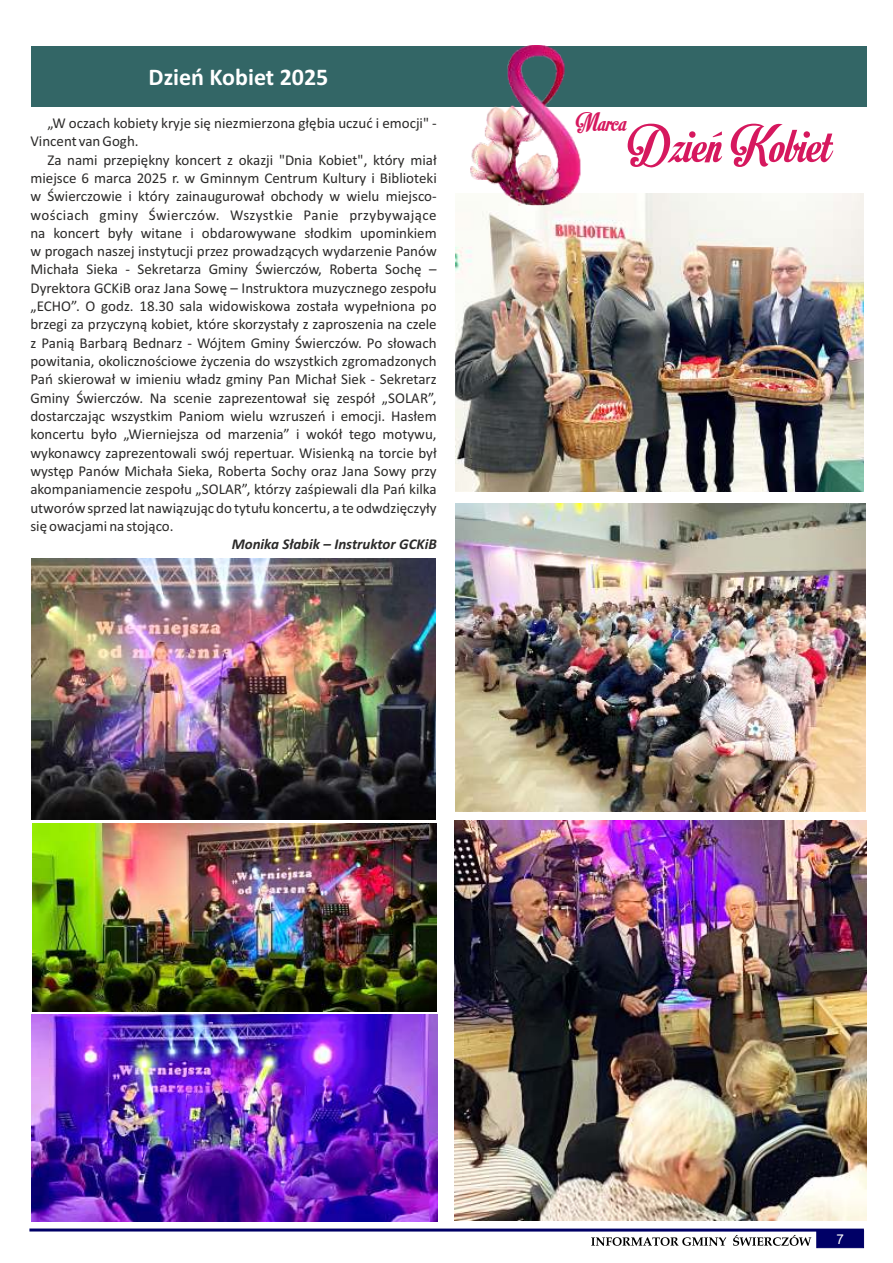
<style>
.page{position:relative;width:893px;height:1263px;background:#fff}
.page>*{position:absolute;margin:0;border:0;box-sizing:border-box;transform-origin:0 0}
.t1{font:53.25px "Motion Picture Personal Use";color:#d6185e}
.t2{font:26.1px "Motion Picture Personal Use";color:#d6185e}
.t3{font:700 24px "Calibri";color:#fff}
.t4{font:15px/18.3px "Calibri";color:#2b2a29}
.t5{font:italic 700 15px "Calibri";color:#2b2a29}
.t6{font:13.5px "Arial";color:#fff}
</style>
<div class="page">
<div style="left:31px;top:47px;width:836px;height:60px;background:#366"></div>
<hr style="left:29px;top:1228px;width:835px;height:3px;background:#006">
<svg style="left:591px;top:1231px;width:273px;height:17px"></svg>
<img style="left:32px;top:558px;width:404px;height:261px">
<img style="left:455px;top:503px;width:410px;height:308px">
<img style="left:32px;top:1015px;width:405px;height:207px">
<img style="left:32px;top:823px;width:404px;height:189px">
<img style="left:455px;top:193px;width:409px;height:299px">
<img style="left:454px;top:821px;width:412px;height:400px">
<img style="left:470px;top:45px;width:112px;height:160px">
<h3 class="t3" style="left:149px;top:67px;width:181px">Dzień Kobiet 2025</h3>
<p class="t4" style="left:30px;top:115px;width:408px;text-indent:17px">„W oczach kobiety kryje się niezmierzona głębia uczuć i emocji" -<br>Vincent van Gogh.</p>
<p class="t4" style="left:30px;top:152px;width:408px;text-align:justify;text-indent:17px">Za nami przepiękny koncert z okazji "Dnia Kobiet", który miał miejsce 6 marca 2025 r. w Gminnym Centrum Kultury i Biblioteki w Świerczowie i który zainaugurował obchody w wielu miejsco&shy;wościach gminy Świerczów. Wszystkie Panie przybywające na koncert były witane i obdarowywane słodkim upominkiem w progach naszej instytucji przez prowadzących wydarzenie Panów Michała Sieka - Sekretarza Gminy Świerczów, Roberta Sochę – Dyrektora GCKiB oraz Jana Sowę – Instruktora muzycznego zespołu „ECHO”. O godz. 18.30 sala widowiskowa została wypełniona po brzegi za przyczyną kobiet, które skorzystały z zaproszenia na czele z Panią Barbarą Bednarz - Wójtem Gminy Świerczów. Po słowach powitania, okolicznościowe życzenia do wszystkich zgromadzonych Pań skierował w imieniu władz gminy Pan Michał Siek - Sekretarz Gminy Świerczów. Na scenie zaprezentował się zespół „SOLAR”, dostarczając wszystkim Paniom wielu wzruszeń i emocji. Hasłem koncertu było „Wierniejsza od marzenia” i wokół tego motywu, wykonawcy zaprezentowali swój repertuar. Wisienką na torcie był występ Panów Michała Sieka, Roberta Sochy oraz Jana Sowy przy akompaniamencie zespołu „SOLAR”, którzy zaśpiewali dla Pań kilka utworów sprzed lat nawiązując do tytułu koncertu, a te odwdzięczyły się owacjami na stojąco.</p>
<p class="t5" style="left:232px;top:538px;width:207px">Monika Słabik – Instruktor GCKiB</p>
<h2 class="t2" style="left:576px;top:111px;width:52px">Marca</h2>
<h1 class="t1" style="left:628px;top:122px;width:204px">Dzień Kobiet</h1>
<p class="t6" style="left:837px;top:1234px;width:9px">7</p>
</div>
